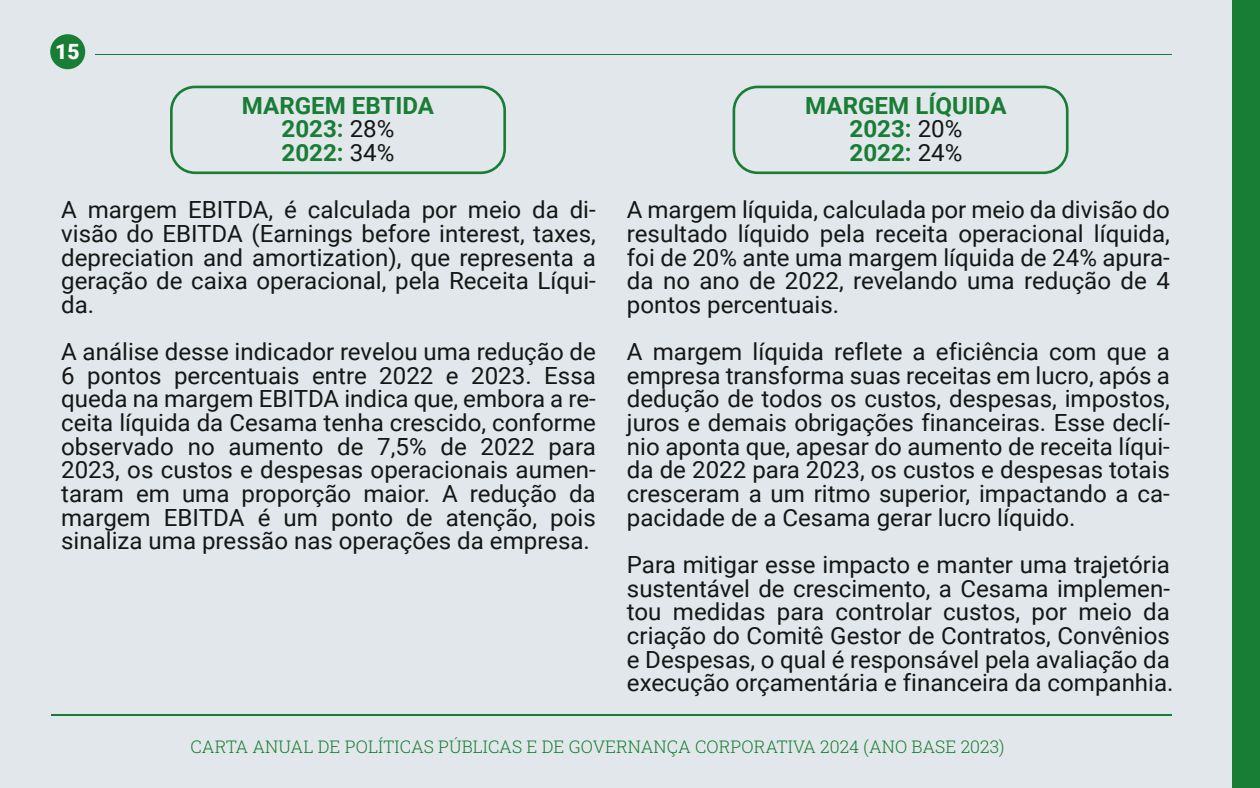
<style>
.page{position:relative;width:1260px;height:788px;background:#e1e7ea}
.page>*{position:absolute;margin:0;border:0;box-sizing:border-box;transform-origin:0 0}
.t1{font:23.62px/23.6px "Roboto";color:#151616;text-align:justify}
.t2{font:700 23.62px/23.6px "Roboto";color:#187d35;text-align:center}
.t3{font:900 21px "Roboto";color:#fff}
.t4{font:17.5px "Roboto Slab";color:#187d35}
.s1{font-weight:400;color:#151616}
</style>
<div class="page">
<div style="left:1233px;top:0;width:27px;height:788px;background:#187d35"></div>
<hr style="left:51px;top:714px;width:1121px;height:1px;background:#187d35">
<div style="left:50px;top:34px;width:35px;height:35px;background:#187d35;border-radius:50%"></div>
<div style="left:170px;top:86px;width:336px;height:88px;border:3px solid #187d35;border-radius:24px"></div>
<hr style="left:95px;top:54px;width:1077px;height:1px;background:#187d35">
<div style="left:733px;top:86px;width:336px;height:88px;border:3px solid #187d35;border-radius:24px"></div>
<p class="t3" style="left:55px;top:37px;width:26px">15</p>
<p class="t2" style="left:242px;top:92px;width:194px">MARGEM EBTIDA<br>2023: <span class="s1">28%<br></span>2022: <span class="s1">34%</span></p>
<p class="t2" style="left:805px;top:92px;width:203px">MARGEM LÍQUIDA<br>2023: <span class="s1">20%<br></span>2022: <span class="s1">24%</span></p>
<p class="t1" style="left:627px;top:197px;width:545px">A margem líquida, calculada por meio da divisão do resultado líquido pela receita operacional líquida, foi de 20% ante uma margem líquida de 24% apura&shy;da no ano de 2022, revelando uma redução de 4 pontos percentuais.</p>
<p class="t1" style="left:627px;top:339px;width:545px">A margem líquida reflete a eficiência com que a empresa transforma suas receitas em lucro, após a dedução de todos os custos, despesas, impostos, juros e demais obrigações financeiras. Esse declí&shy;nio aponta que, apesar do aumento de receita líqui&shy;da de 2022 para 2023, os custos e despesas totais cresceram a um ritmo superior, impactando a ca&shy;pacidade de a Cesama gerar lucro líquido.</p>
<p class="t1" style="left:627px;top:552px;width:548px;text-align:left">Para mitigar esse impacto e manter uma trajetória sustentável de crescimento, a Cesama implemen&shy;tou medidas para controlar custos, por meio da criação do Comitê Gestor de Contratos, Convênios e Despesas, o qual é responsável pela avaliação da execução orçamentária e financeira da companhia.</p>
<p class="t1" style="left:61px;top:197px;width:536px">A margem EBITDA, é calculada por meio da di&shy;visão do EBITDA (Earnings before interest, taxes, depreciation and amortization), que representa a geração de caixa operacional, pela Receita Líqui&shy;da.</p>
<p class="t1" style="left:61px;top:339px;width:536px">A análise desse indicador revelou uma redução de 6 pontos percentuais entre 2022 e 2023. Essa queda na margem EBITDA indica que, embora a re&shy;ceita líquida da Cesama tenha crescido, conforme observado no aumento de 7,5% de 2022 para 2023, os custos e despesas operacionais aumen&shy;taram em uma proporção maior. A redução da margem EBITDA é um ponto de atenção, pois sinaliza uma pressão nas operações da empresa.</p>
<p class="t4" style="left:191px;top:734px;width:815px">CARTA ANUAL DE POLÍTICAS PÚBLICAS E DE GOVERNANÇA CORPORATIVA 2024 (ANO BASE 2023)</p>
</div>
